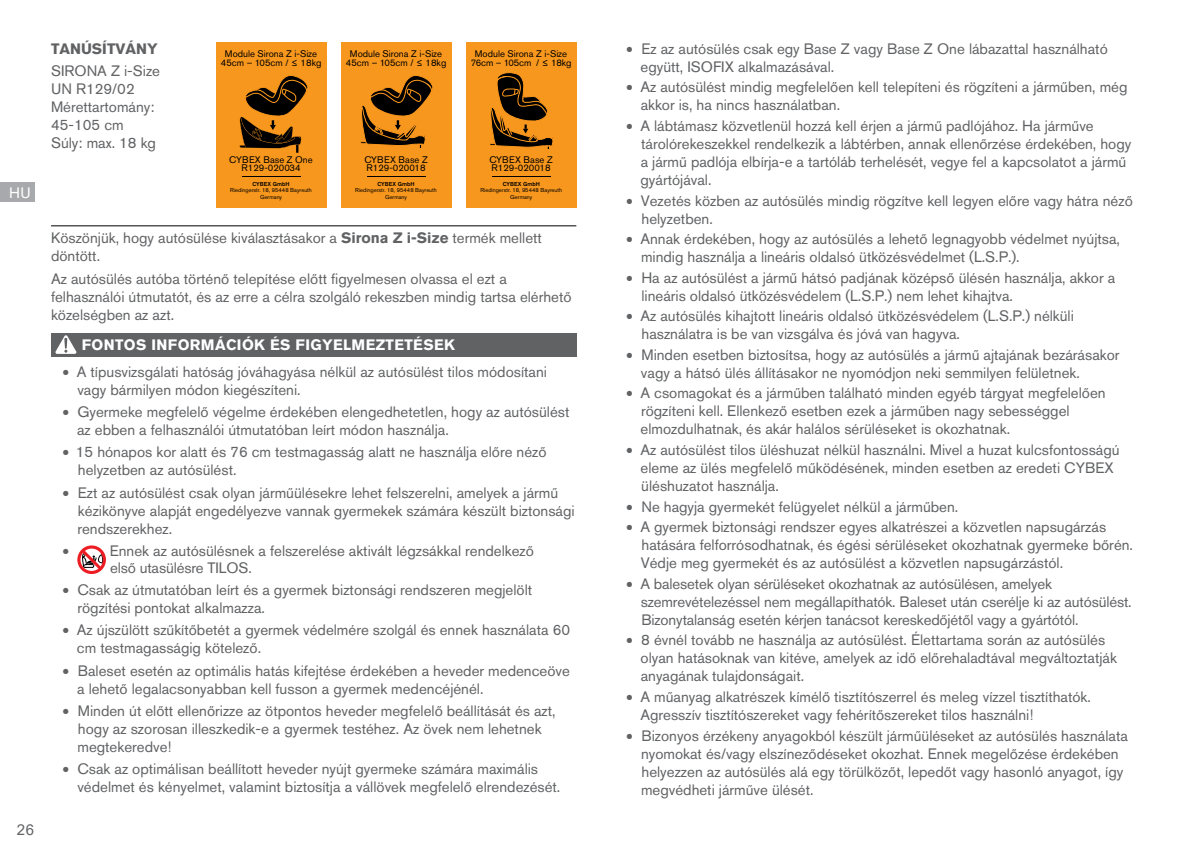
<style>
.page{position:relative;width:1191px;height:851px;background:#fff}
.page>*{position:absolute;margin:0;border:0;box-sizing:border-box;transform-origin:0 0}
.t1{font:15px/18px "Akzidenz Grotesk Pro";color:#616264}
.t2{font:700 15px "Akzidenz Grotesk Pro";letter-spacing:.025em;color:#fff}
.t3{font:700 15px "Akzidenz Grotesk Pro";color:#616264}
.t4{font:15px "Arial";color:#616264}
.t5{font:15px "Akzidenz Grotesk Pro";color:#fff}
.t6{font:9.6px/8.4px "Akzidenz Grotesk Pro";color:#000;text-align:center}
.t7{font:5.7px/6.9px "Akzidenz Grotesk Pro";color:#000;text-align:center}
.t8{font:500 5.7px "Akzidenz Grotesk Pro";color:#000}
.s1{font-family:"Arial";font-size:21px}
.s2{font-weight:700}
</style>
<div class="page">
<hr style="left:51px;top:225px;width:525px;height:1px;background:#000">
<div style="left:51px;top:333px;width:525px;height:23px;background:#616264"></div>
<svg style="left:55px;top:335px;width:21px;height:19px"></svg>
<div style="left:77px;top:545px;width:29px;height:29px;border:3px solid #ed1d24;border-radius:50%"></div>
<svg style="left:79px;top:546px;width:26px;height:27px"></svg>
<div style="left:466px;top:43px;width:110px;height:165px;background:#f8971d"></div>
<hr style="left:492px;top:177px;width:59px;height:1px;background:#000">
<svg style="left:490px;top:72px;width:64px;height:77px"></svg>
<div style="left:216px;top:43px;width:110px;height:165px;background:#f8971d"></div>
<hr style="left:242px;top:177px;width:58px;height:1px;background:#000">
<svg style="left:239px;top:75px;width:69px;height:78px"></svg>
<div style="left:341px;top:43px;width:110px;height:165px;background:#f8971d"></div>
<hr style="left:367px;top:177px;width:58px;height:1px;background:#000">
<svg style="left:360px;top:75px;width:73px;height:73px"></svg>
<div style="left:0;top:182px;width:34px;height:20px;background:#a7a9ac"></div>
<p class="t5" style="left:9px;top:183px;width:23px">HU</p>
<p class="t4" style="left:17px;top:819px;width:19px">26</p>
<p class="t3" style="left:51px;top:39px;width:108px">TANÚSÍTVÁNY</p>
<p class="t1" style="left:51px;top:62px;width:110px">SIRONA Z i-Size<br>UN R129/02<br>Mérettartomány:<br>45-105 cm<br>Súly: max. 18 kg</p>
<p class="t6" style="left:346px;top:49px;width:102px">Module Sirona Z i-Size<br>45cm – 105cm / ≤ 18kg</p>
<p class="t1" style="left:640px;top:39px;width:469px;text-indent:-15px"><span class="s1">•</span> Ez az autósülés csak egy Base Z vagy Base Z One lábazattal használható együtt, ISOFIX alkalmazásával.</p>
<p class="t1" style="left:640px;top:78px;width:488px;text-indent:-15px"><span class="s1">•</span> Az autósülést mindig megfelelően kell telepíteni és rögzíteni a járműben, még akkor is, ha nincs használatban.</p>
<p class="t1" style="left:640px;top:117px;width:492px;text-indent:-15px"><span class="s1">•</span> A lábtámasz közvetlenül hozzá kell érjen a jármű padlójához. Ha járműve tárolórekeszekkel rendelkezik a lábtérben, annak ellenőrzése érdekében, hogy a jármű padlója elbírja-e a tartóláb terhelését, vegye fel a kapcsolatot a jármű gyártójával.</p>
<p class="t1" style="left:641px;top:191px;width:493px;text-indent:-16px"><span class="s1">•</span> Vezetés közben az autósülés mindig rögzítve kell legyen előre vagy hátra néző helyzetben.</p>
<p class="t1" style="left:641px;top:230px;width:480px;text-indent:-15px"><span class="s1">•</span> Annak érdekében, hogy az autósülés a lehető legnagyobb védelmet nyújtsa, mindig használja a lineáris oldalsó ütközésvédelmet (L.S.P.).</p>
<p class="t1" style="left:641px;top:268px;width:475px;text-indent:-16px"><span class="s1">•</span> Ha az autósülést a jármű hátsó padjának középső ülésén használja, akkor a lineáris oldalsó ütközésvédelem (L.S.P.) nem lehet kihajtva.</p>
<p class="t1" style="left:641px;top:307px;width:434px;text-indent:-16px"><span class="s1">•</span> Az autósülés kihajtott lineáris oldalsó ütközésvédelem (L.S.P.) nélküli használatra is be van vizsgálva és jóvá van hagyva.</p>
<p class="t1" style="left:641px;top:345px;width:480px;text-indent:-15px"><span class="s1">•</span> Minden esetben biztosítsa, hogy az autósülés a jármű ajtajának bezárásakor vagy a hátsó ülés állításakor ne nyomódjon neki semmilyen felületnek.</p>
<p class="t1" style="left:640px;top:384px;width:466px;text-indent:-15px"><span class="s1">•</span> A csomagokat és a járműben található minden egyéb tárgyat megfelelően rögzíteni kell. Ellenkező esetben ezek a járműben nagy sebességgel elmozdulhatnak, és akár halálos sérüléseket is okozhatnak.</p>
<p class="t1" style="left:640px;top:440px;width:480px;text-indent:-15px"><span class="s1">•</span> Az autósülést tilos üléshuzat nélkül használni. Mivel a huzat kulcsfontosságú eleme az ülés megfelelő működésének, minden esetben az eredeti CYBEX üléshuzatot használja.</p>
<p class="t1" style="left:626px;top:497px;width:334px"><span class="s1">•</span> Ne hagyja gyermekét felügyelet nélkül a járműben.</p>
<p class="t1" style="left:640px;top:518px;width:494px;text-indent:-15px"><span class="s1">•</span> A gyermek biztonsági rendszer egyes alkatrészei a közvetlen napsugárzás hatására felforrósodhatnak, és égési sérüléseket okozhatnak gyermeke bőrén.<br>Védje meg gyermekét és az autósülést a közvetlen napsugárzástól.</p>
<p class="t1" style="left:640px;top:574px;width:492px;text-indent:-15px"><span class="s1">•</span> A balesetek olyan sérüléseket okozhatnak az autósülésen, amelyek szemrevételezéssel nem megállapíthatók. Baleset után cserélje ki az autósülést.<br>Bizonytalanság esetén kérjen tanácsot kereskedőjétől vagy a gyártótól.</p>
<p class="t1" style="left:640px;top:631px;width:478px;text-indent:-15px"><span class="s1">•</span> 8 évnél tovább ne használja az autósülést. Élettartama során az autósülés olyan hatásoknak van kitéve, amelyek az idő előrehaladtával megváltoztatják anyagának tulajdonságait.</p>
<p class="t1" style="left:640px;top:687px;width:452px;text-indent:-15px"><span class="s1">•</span> A műanyag alkatrészek kímélő tisztítószerrel és meleg vízzel tisztíthatók.<br>Agresszív tisztítószereket vagy fehérítőszereket tilos használni!</p>
<p class="t1" style="left:641px;top:726px;width:488px;text-indent:-15px"><span class="s1">•</span> Bizonyos érzékeny anyagokból készült járműüléseket az autósülés használata nyomokat és/vagy elszíneződéseket okozhat. Ennek megelőzése érdekében helyezzen az autósülés alá egy törülközőt, lepedőt vagy hasonló anyagot, így megvédheti járműve ülését.</p>
<p class="t6" style="left:221px;top:49px;width:102px">Module Sirona Z i-Size<br>45cm – 105cm / ≤ 18kg</p>
<p class="t6" style="left:471px;top:49px;width:102px">Module Sirona Z i-Size<br>76cm – 105cm / ≤ 18kg</p>
<p class="t6" style="left:229px;top:155px;width:85px">CYBEX Base Z One<br>R129-020034</p>
<p class="t8" style="left:252px;top:180px;width:39px">CYBEX GmbH</p>
<p class="t7" style="left:230px;top:187px;width:83px">Riedingerstr. 18, 95448 Bayreuth<br>Germany</p>
<p class="t6" style="left:364px;top:155px;width:65px;text-align:left">CYBEX Base Z<br>R129-020018</p>
<p class="t8" style="left:377px;top:180px;width:39px">CYBEX GmbH</p>
<p class="t7" style="left:355px;top:187px;width:83px">Riedingerstr. 18, 95448 Bayreuth<br>Germany</p>
<p class="t6" style="left:489px;top:155px;width:65px;text-align:left">CYBEX Base Z<br>R129-020018</p>
<p class="t8" style="left:503px;top:180px;width:39px">CYBEX GmbH</p>
<p class="t7" style="left:480px;top:187px;width:83px">Riedingerstr. 18, 95448 Bayreuth<br>Germany</p>
<p class="t1" style="left:51px;top:229px;width:492px">Köszönjük, hogy autósülése kiválasztásakor a <span class="s2">Sirona Z i-Size</span> termék mellett döntött.</p>
<p class="t1" style="left:51px;top:269px;width:522px">Az autósülés autóba történő telepítése előtt figyelmesen olvassa el ezt a felhasználói útmutatót, és az erre a célra szolgáló rekeszben mindig tartsa elérhető közelségben az azt.</p>
<p class="t2" style="left:82px;top:335px;width:374px">FONTOS INFORMÁCIÓK ÉS FIGYELMEZTETÉSEK</p>
<p class="t1" style="left:77px;top:362px;width:471px;text-indent:-15px"><span class="s1">•</span> A típusvizsgálati hatóság jóváhagyása nélkül az autósülést tilos módosítani vagy bármilyen módon kiegészíteni.</p>
<p class="t1" style="left:77px;top:403px;width:494px;text-indent:-15px"><span class="s1">•</span> Gyermeke megfelelő végelme érdekében elengedhetetlen, hogy az autósülést az ebben a felhasználói útmutatóban leírt módon használja.</p>
<p class="t1" style="left:78px;top:443px;width:470px;text-indent:-16px"><span class="s1">•</span> 15 hónapos kor alatt és 76 cm testmagasság alatt ne használja előre néző helyzetben az autósülést.</p>
<p class="t1" style="left:77px;top:483px;width:499px;text-indent:-15px"><span class="s1">•</span> Ezt az autósülést csak olyan járműülésekre lehet felszerelni, amelyek a jármű kézikönyve alapját engedélyezve vannak gyermekek számára készült biztonsági rendszerekhez.</p>
<p class="t1" style="left:110px;top:542px;width:425px;line-height:16.8px;text-indent:-48px"><span class="s1">•</span> Ennek az autósülésnek a felszerelése aktivált légzsákkal rendelkező első utasülésre TILOS.</p>
<p class="t1" style="left:77px;top:580px;width:456px;text-indent:-15px"><span class="s1">•</span> Csak az útmutatóban leírt és a gyermek biztonsági rendszeren megjelölt rögzítési pontokat alkalmazza.</p>
<p class="t1" style="left:77px;top:621px;width:495px;text-indent:-15px"><span class="s1">•</span> Az újszülött szűkítőbetét a gyermek védelmére szolgál és ennek használata 60 cm testmagasságig kötelező.</p>
<p class="t1" style="left:77px;top:661px;width:494px;text-indent:-15px"><span class="s1">•</span> Baleset esetén az optimális hatás kifejtése érdekében a heveder medenceöve a lehető legalacsonyabban kell fusson a gyermek medencéjénél.</p>
<p class="t1" style="left:77px;top:701px;width:480px;text-indent:-15px"><span class="s1">•</span> Minden út előtt ellenőrizze az ötpontos heveder megfelelő beállítását és azt, hogy az szorosan illeszkedik-e a gyermek testéhez. Az övek nem lehetnek megtekeredve!</p>
<p class="t1" style="left:77px;top:759px;width:484px;text-indent:-15px"><span class="s1">•</span> Csak az optimálisan beállított heveder nyújt gyermeke számára maximális védelmet és kényelmet, valamint biztosítja a vállövek megfelelő elrendezését.</p>
</div>
